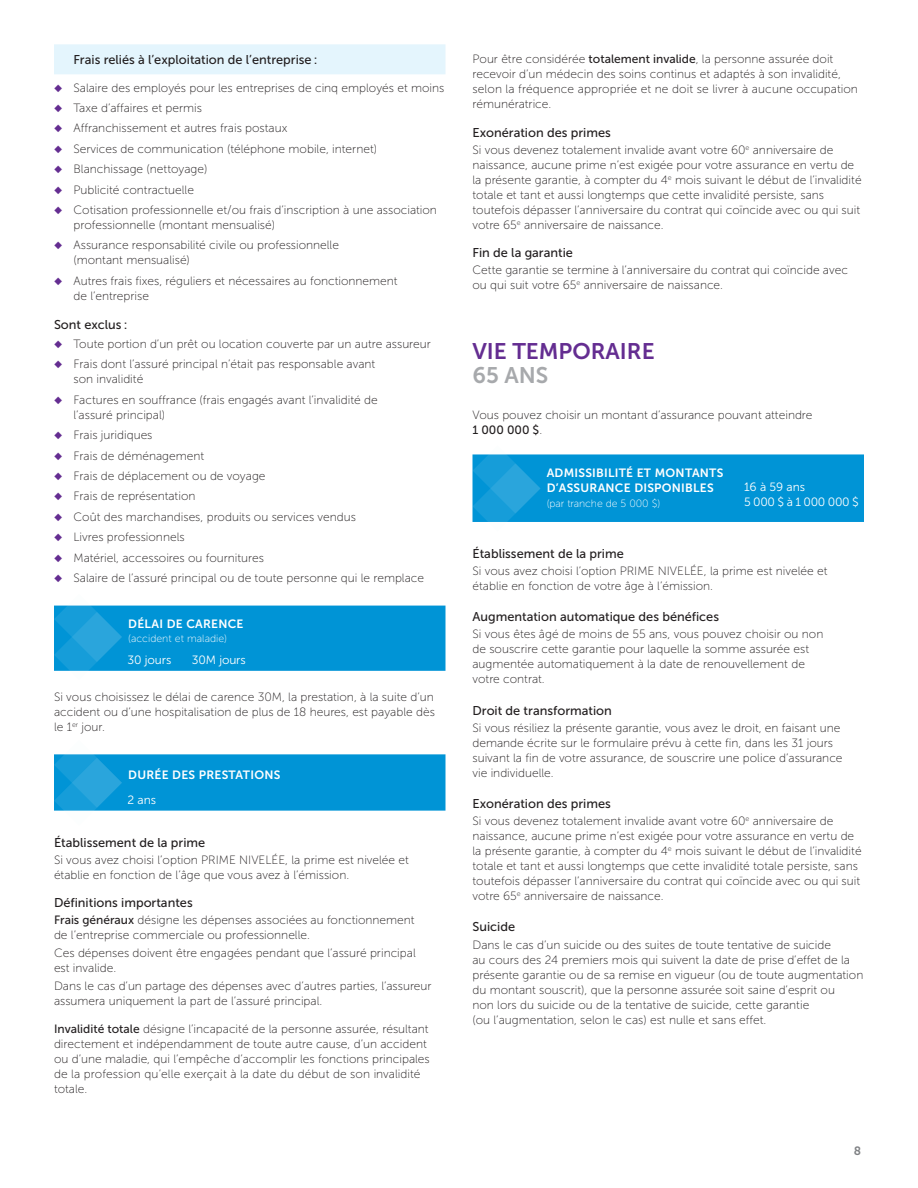
<style>
.page{position:relative;width:918px;height:1188px;background:#fff}
.page>*{position:absolute;margin:0;border:0;box-sizing:border-box;transform-origin:0 0}
.t1{font:22.5px "Museo Sans 700";color:#642d91}
.t2{font:22.5px "Museo Sans 700";color:#a7a9ac}
.t3{font:12.75px "Museo Sans 500";color:#231f20}
.t4{font:12px/15px "Museo Sans 100";color:#231f20}
.t5{font:12px/15px "Museo Sans 700";letter-spacing:.02em;color:#fff}
.t6{font:12px/14.4px "Museo Sans 300";letter-spacing:-.03em;color:#fff}
.t7{font:12px "Museo Sans 300";letter-spacing:-.01em;color:#fff}
.t8{font:12px "Museo Sans 500";color:#231f20}
.t9{font:12px "Museo Sans 700";color:#808285}
.t10{font:10.5px "Museo Sans 100";color:#fff}
.s1{color:#642d91}
.s2{font-family:"Museo Sans 500"}
.s3{font-family:"Museo Sans 100"}
</style>
<div class="page">
<div style="left:54px;top:44px;width:392px;height:30px;background:#e4f5fd"></div>
<svg style="left:54px;top:605px;width:392px;height:66px;background:#0696d6"></svg>
<svg style="left:472px;top:454px;width:392px;height:68px;background:#0596d6"></svg>
<svg style="left:54px;top:754px;width:392px;height:57px;background:#0797d7"></svg>
<p class="t3" style="left:73px;top:52px;width:246px">Frais reliés à l’exploitation de l’entreprise :</p>
<p class="t4" style="left:54px;top:80px;width:392px"><span class="s1">◆</span> Salaire des employés pour les entreprises de cinq employés et moins</p>
<p class="t4" style="left:54px;top:100px;width:149px"><span class="s1">◆</span> Taxe d’affaires et permis</p>
<p class="t4" style="left:54px;top:121px;width:235px"><span class="s1">◆</span> Affranchissement et autres frais postaux</p>
<p class="t4" style="left:54px;top:141px;width:325px"><span class="s1">◆</span> Services de communication (téléphone mobile, internet)</p>
<p class="t4" style="left:54px;top:162px;width:155px"><span class="s1">◆</span> Blanchissage (nettoyage)</p>
<p class="t4" style="left:54px;top:182px;width:142px"><span class="s1">◆</span> Publicité contractuelle</p>
<p class="t4" style="left:74px;top:202px;width:365px;text-indent:-20px"><span class="s1">◆</span> Cotisation professionnelle et/ou frais d’inscription à une association professionnelle (montant mensualisé)</p>
<p class="t4" style="left:74px;top:238px;width:267px;text-indent:-20px"><span class="s1">◆</span> Assurance responsabilité civile ou professionnelle (montant mensualisé)</p>
<p class="t4" style="left:74px;top:273px;width:326px;text-indent:-20px"><span class="s1">◆</span> Autres frais fixes, réguliers et nécessaires au fonctionnement de l’entreprise</p>
<p class="t3" style="left:54px;top:317px;width:75px">Sont exclus :</p>
<p class="t4" style="left:54px;top:337px;width:378px"><span class="s1">◆</span> Toute portion d’un prêt ou location couverte par un autre assureur</p>
<p class="t4" style="left:74px;top:357px;width:303px;text-indent:-20px"><span class="s1">◆</span> Frais dont l’assuré principal n’était pas responsable avant son invalidité</p>
<p class="t4" style="left:74px;top:392px;width:306px;text-indent:-20px"><span class="s1">◆</span> Factures en souffrance (frais engagés avant l’invalidité de l’assuré principal)</p>
<p class="t4" style="left:54px;top:428px;width:100px"><span class="s1">◆</span> Frais juridiques</p>
<p class="t4" style="left:54px;top:448px;width:152px"><span class="s1">◆</span> Frais de déménagement</p>
<p class="t4" style="left:54px;top:469px;width:213px"><span class="s1">◆</span> Frais de déplacement ou de voyage</p>
<p class="t4" style="left:54px;top:489px;width:143px"><span class="s1">◆</span> Frais de représentation</p>
<p class="t4" style="left:54px;top:509px;width:304px"><span class="s1">◆</span> Coût des marchandises, produits ou services vendus</p>
<p class="t4" style="left:54px;top:530px;width:132px"><span class="s1">◆</span> Livres professionnels</p>
<p class="t4" style="left:54px;top:550px;width:212px"><span class="s1">◆</span> Matériel, accessoires ou fournitures</p>
<p class="t4" style="left:54px;top:571px;width:372px"><span class="s1">◆</span> Salaire de l’assuré principal ou de toute personne qui le remplace</p>
<p class="t5" style="left:128px;top:616px;width:117px">DÉLAI DE CARENCE</p>
<p class="t10" style="left:128px;top:632px;width:100px">(accident et maladie)</p>
<p class="t7" style="left:128px;top:653px;width:45px">30 jours</p>
<p class="t7" style="left:192px;top:653px;width:55px">30M jours</p>
<p class="t4" style="left:54px;top:690px;width:382px;text-align:justify">Si vous choisissez le délai de carence 30M, la prestation, à la suite d’un accident ou d’une hospitalisation de plus de 18 heures, est payable dès le 1<sup>er</sup> jour.</p>
<p class="t5" style="left:128px;top:767px;width:154px">DURÉE DES PRESTATIONS</p>
<p class="t7" style="left:128px;top:793px;width:30px">2 ans</p>
<p class="t3" style="left:54px;top:835px;width:153px">Établissement de la prime</p>
<p class="t4" style="left:54px;top:852px;width:356px">Si vous avez choisi l’option PRIME NIVELÉE, la prime est nivelée et établie en fonction de l’âge que vous avez à l’émission.</p>
<p class="t3" style="left:54px;top:896px;width:140px">Définitions importantes</p>
<p class="t4" style="left:54px;top:913px;width:362px"><span class="s2">Frais généraux</span> désigne les dépenses associées au fonctionnement de l’entreprise commerciale ou professionnelle.</p>
<p class="t4" style="left:54px;top:946px;width:363px">Ces dépenses doivent être engagées pendant que l’assuré principal est invalide.</p>
<p class="t4" style="left:54px;top:978px;width:379px">Dans le cas d’un partage des dépenses avec d’autres parties, l’assureur assumera uniquement la part de l’assuré principal.</p>
<p class="t4" style="left:54px;top:1022px;width:377px"><span class="s2">Invalidité totale</span> désigne l’incapacité de la personne assurée, résultant directement et indépendamment de toute autre cause, d’un accident ou d’une maladie, qui l’empêche d’accomplir les fonctions principales de la profession qu’elle exerçait à la date du début de son invalidité totale.</p>
<p class="t4" style="left:472px;top:52px;width:387px">Pour être considérée <span class="s2">totalement invalide</span>, la personne assurée doit recevoir d’un médecin des soins continus et adaptés à son invalidité, selon la fréquence appropriée et ne doit se livrer à aucune occupation rémunératrice.</p>
<p class="t3" style="left:472px;top:125px;width:140px">Exonération des primes</p>
<p class="t4" style="left:472px;top:142px;width:391px">Si vous devenez totalement invalide avant votre 60<sup>e</sup> anniversaire de naissance, aucune prime n’est exigée pour votre assurance en vertu de la présente garantie, à compter du 4<sup>e</sup> mois suivant le début de l’invalidité totale et tant et aussi longtemps que cette invalidité persiste, sans toutefois dépasser l’anniversaire du contrat qui coïncide avec ou qui suit votre 65<sup>e</sup> anniversaire de naissance.</p>
<p class="t3" style="left:472px;top:246px;width:102px">Fin de la garantie</p>
<p class="t4" style="left:472px;top:263px;width:377px">Cette garantie se termine à l’anniversaire du contrat qui coïncide avec ou qui suit votre 65<sup>e</sup> anniversaire de naissance.</p>
<h1 class="t1" style="left:472px;top:338px;width:184px">VIE TEMPORAIRE</h1>
<h1 class="t2" style="left:472px;top:362px;width:77px">65 ANS</h1>
<p class="t4" style="left:472px;top:408px;width:342px">Vous pouvez choisir un montant d’assurance pouvant atteindre</p>
<p class="t8" style="left:472px;top:424px;width:71px">1 000 000 $<span class="s3">.</span></p>
<p class="t5" style="left:547px;top:465px;width:178px">ADMISSIBILITÉ ET MONTANTS<br>D’ASSURANCE DISPONIBLES</p>
<p class="t10" style="left:547px;top:498px;width:115px">(par tranche de 5 000 $)</p>
<p class="t6" style="left:744px;top:480px;width:116px">16 à 59 ans<br>5 000 $ à 1 000 000 $</p>
<p class="t3" style="left:472px;top:547px;width:153px">Établissement de la prime</p>
<p class="t4" style="left:472px;top:564px;width:356px">Si vous avez choisi l’option PRIME NIVELÉE, la prime est nivelée et établie en fonction de votre âge à l’émission.</p>
<p class="t3" style="left:472px;top:610px;width:248px">Augmentation automatique des bénéfices</p>
<p class="t4" style="left:472px;top:627px;width:352px">Si vous êtes âgé de moins de 55 ans, vous pouvez choisir ou non de souscrire cette garantie pour laquelle la somme assurée est augmentée automatiquement à la date de renouvellement de votre contrat.</p>
<p class="t3" style="left:472px;top:703px;width:141px">Droit de transformation</p>
<p class="t4" style="left:472px;top:720px;width:372px">Si vous résiliez la présente garantie, vous avez le droit, en faisant une demande écrite sur le formulaire prévu à cette fin, dans les 31 jours suivant la fin de votre assurance, de souscrire une police d’assurance vie individuelle.</p>
<p class="t3" style="left:472px;top:797px;width:140px">Exonération des primes</p>
<p class="t4" style="left:472px;top:814px;width:391px">Si vous devenez totalement invalide avant votre 60<sup>e</sup> anniversaire de naissance, aucune prime n’est exigée pour votre assurance en vertu de la présente garantie, à compter du 4<sup>e</sup> mois suivant le début de l’invalidité totale et tant et aussi longtemps que cette invalidité totale persiste, sans toutefois dépasser l’anniversaire du contrat qui coïncide avec ou qui suit votre 65<sup>e</sup> anniversaire de naissance.</p>
<p class="t3" style="left:472px;top:920px;width:44px">Suicide</p>
<p class="t4" style="left:472px;top:937px;width:392px">Dans le cas d’un suicide ou des suites de toute tentative de suicide<br>au cours des 24 premiers mois qui suivent la date de prise d’effet de la présente garantie ou de sa remise en vigueur (ou de toute augmentation du montant souscrit), que la personne assurée soit saine d’esprit ou<br>non lors du suicide ou de la tentative de suicide, cette garantie<br>(ou l’augmentation, selon le cas) est nulle et sans effet.</p>
<p class="t9" style="left:854px;top:1144px;width:9px">8</p>
</div>
